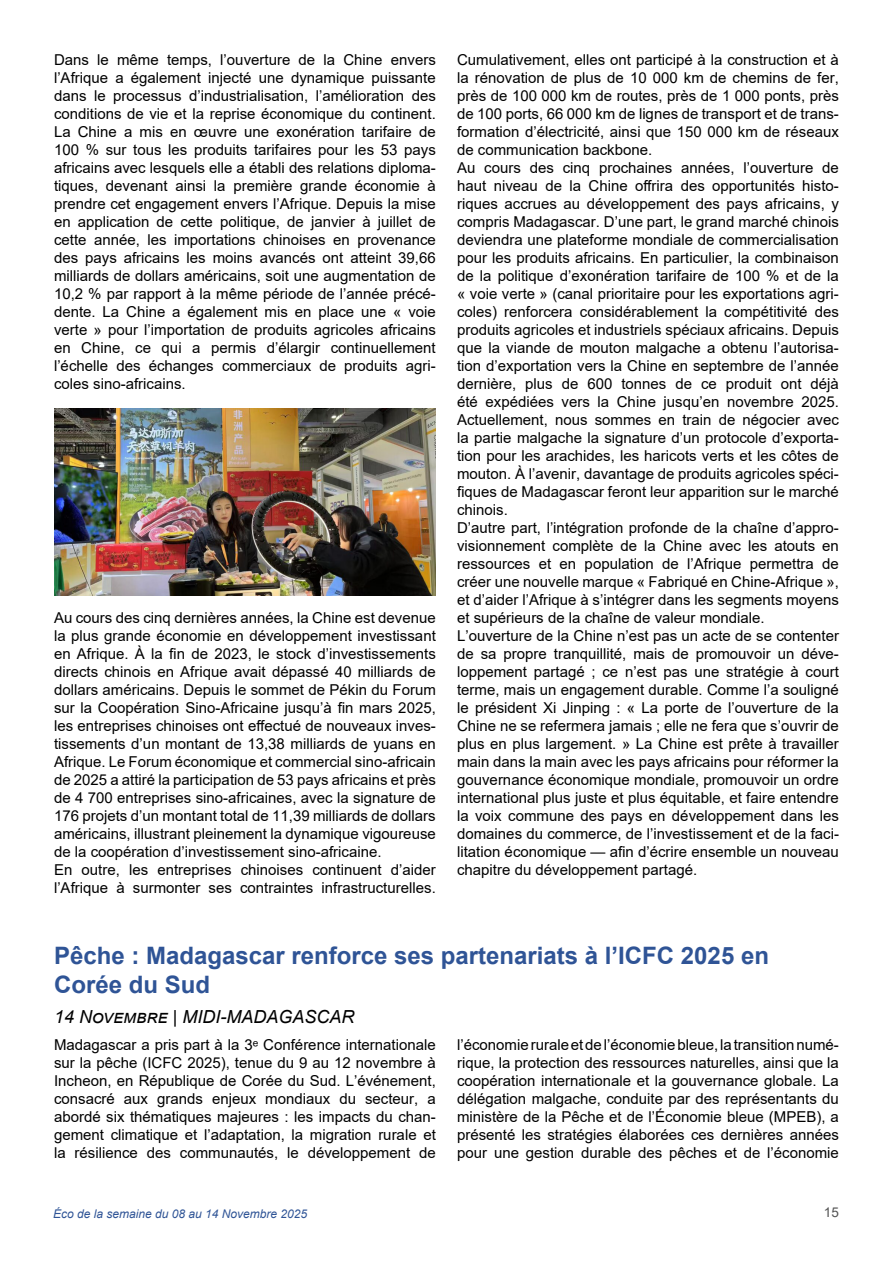
<style>
.page{position:relative;width:893px;height:1263px;background:#fff}
.page>*{position:absolute;margin:0;border:0;box-sizing:border-box;transform-origin:0 0}
.t1{font:700 24px/28.8px "Arial";color:#2f5496}
.t2{font:italic 18px "Arial";color:#000}
.t3{font:15px/18px "Arial";color:#000;text-align:justify}
.t4{font:13.5px "Arial";color:#525252}
.t5{font:italic 12px "Arial";color:#2f5496}
</style>
<div class="page">
<img style="left:54px;top:408px;width:382px;height:187px">
<p class="t3" style="left:54px;top:51px;width:383px">Dans le même temps, l’ouverture de la Chine envers l’Afrique a également injecté une dynamique puissante dans le processus d’industrialisation, l’amélioration des conditions de vie et la reprise économique du continent.<br>La Chine a mis en œuvre une exonération tarifaire de 100 % sur tous les produits tarifaires pour les 53 pays africains avec lesquels elle a établi des relations diploma&shy;tiques, devenant ainsi la première grande économie à prendre cet engagement envers l’Afrique. Depuis la mise en application de cette politique, de janvier à juillet de cette année, les importations chinoises en provenance des pays africains les moins avancés ont atteint 39,66 milliards de dollars américains, soit une augmentation de 10,2 % par rapport à la même période de l’année précé&shy;dente. La Chine a également mis en place une « voie verte » pour l’importation de produits agricoles africains en Chine, ce qui a permis d’élargir continuellement l’échelle des échanges commerciaux de produits agri&shy;coles sino-africains.</p>
<p class="t3" style="left:54px;top:609px;width:383px;text-align:left">Au cours des cinq dernières années, la Chine est devenue la plus grande économie en développement investissant en Afrique. À la fin de 2023, le stock d’investissements directs chinois en Afrique avait dépassé 40 milliards de dollars américains. Depuis le sommet de Pékin du Forum sur la Coopération Sino-Africaine jusqu’à fin mars 2025, les entreprises chinoises ont effectué de nouveaux inves&shy;tissements d’un montant de 13,38 milliards de yuans en Afrique. Le Forum économique et commercial sino-africain de 2025 a attiré la participation de 53 pays africains et près de 4 700 entreprises sino-africaines, avec la signature de 176 projets d’un montant total de 11,39 milliards de dollars américains, illustrant pleinement la dynamique vigoureuse de la coopération d’investissement sino-africaine.<br>En outre, les entreprises chinoises continuent d’aider l’Afrique à surmonter ses contraintes infrastructurelles.</p>
<p class="t3" style="left:457px;top:51px;width:383px;text-align:left">Cumulativement, elles ont participé à la construction et à la rénovation de plus de 10 000 km de chemins de fer, près de 100 000 km de routes, près de 1 000 ponts, près de 100 ports, 66 000 km de lignes de transport et de trans&shy;formation d’électricité, ainsi que 150 000 km de réseaux de communication backbone.<br>Au cours des cinq prochaines années, l’ouverture de haut niveau de la Chine offrira des opportunités histo&shy;riques accrues au développement des pays africains, y compris Madagascar. D’une part, le grand marché chinois deviendra une plateforme mondiale de commercialisation pour les produits africains. En particulier, la combinaison de la politique d’exonération tarifaire de 100 % et de la « voie verte » (canal prioritaire pour les exportations agri&shy;coles) renforcera considérablement la compétitivité des produits agricoles et industriels spéciaux africains. Depuis que la viande de mouton malgache a obtenu l’autorisa&shy;tion d’exportation vers la Chine en septembre de l’année dernière, plus de 600 tonnes de ce produit ont déjà été expédiées vers la Chine jusqu’en novembre 2025.<br>Actuellement, nous sommes en train de négocier avec la partie malgache la signature d’un protocole d’exporta&shy;tion pour les arachides, les haricots verts et les côtes de mouton. À l’avenir, davantage de produits agricoles spéci&shy;fiques de Madagascar feront leur apparition sur le marché chinois.<br>D’autre part, l’intégration profonde de la chaîne d’appro&shy;visionnement complète de la Chine avec les atouts en ressources et en population de l’Afrique permettra de créer une nouvelle marque « Fabriqué en Chine-Afrique », et d’aider l’Afrique à s’intégrer dans les segments moyens et supérieurs de la chaîne de valeur mondiale.<br>L’ouverture de la Chine n’est pas un acte de se contenter de sa propre tranquillité, mais de promouvoir un déve&shy;loppement partagé ; ce n’est pas une stratégie à court terme, mais un engagement durable. Comme l’a souligné le président Xi Jinping : « La porte de l’ouverture de la Chine ne se refermera jamais ; elle ne fera que s’ouvrir de plus en plus largement. » La Chine est prête à travailler main dans la main avec les pays africains pour réformer la gouvernance économique mondiale, promouvoir un ordre international plus juste et plus équitable, et faire entendre la voix commune des pays en développement dans les domaines du commerce, de l’investissement et de la faci&shy;litation économique — afin d’écrire ensemble un nouveau chapitre du développement partagé.</p>
<h1 class="t1" style="left:54px;top:942px;width:716px">Pêche : Madagascar renforce ses partenariats à l’ICFC 2025 en<br>Corée du Sud</h1>
<p class="t2" style="left:54px;top:1005px;width:302px">14 Novembre | MIDI-MADAGASCAR</p>
<p class="t3" style="left:54px;top:1035px;width:383px">Madagascar a pris part à la 3ᵉ Conférence internationale sur la pêche (ICFC 2025), tenue du 9 au 12 novembre à Incheon, en République de Corée du Sud. L’événement, consacré aux grands enjeux mondiaux du secteur, a abordé six thématiques majeures : les impacts du chan&shy;gement climatique et l’adaptation, la migration rurale et la résilience des communautés, le développement de</p>
<p class="t3" style="left:457px;top:1035px;width:383px">l’économie rurale et de l’économie bleue, la transition numé&shy;rique, la protection des ressources naturelles, ainsi que la coopération internationale et la gouvernance globale. La délégation malgache, conduite par des représentants du ministère de la Pêche et de l’Économie bleue (MPEB), a présenté les stratégies élaborées ces dernières années pour une gestion durable des pêches et de l’économie</p>
<p class="t5" style="left:53px;top:1205px;width:256px">Éco de la semaine du 08 au 14 Novembre 2025</p>
<p class="t4" style="left:824px;top:1203px;width:17px">15</p>
</div>
